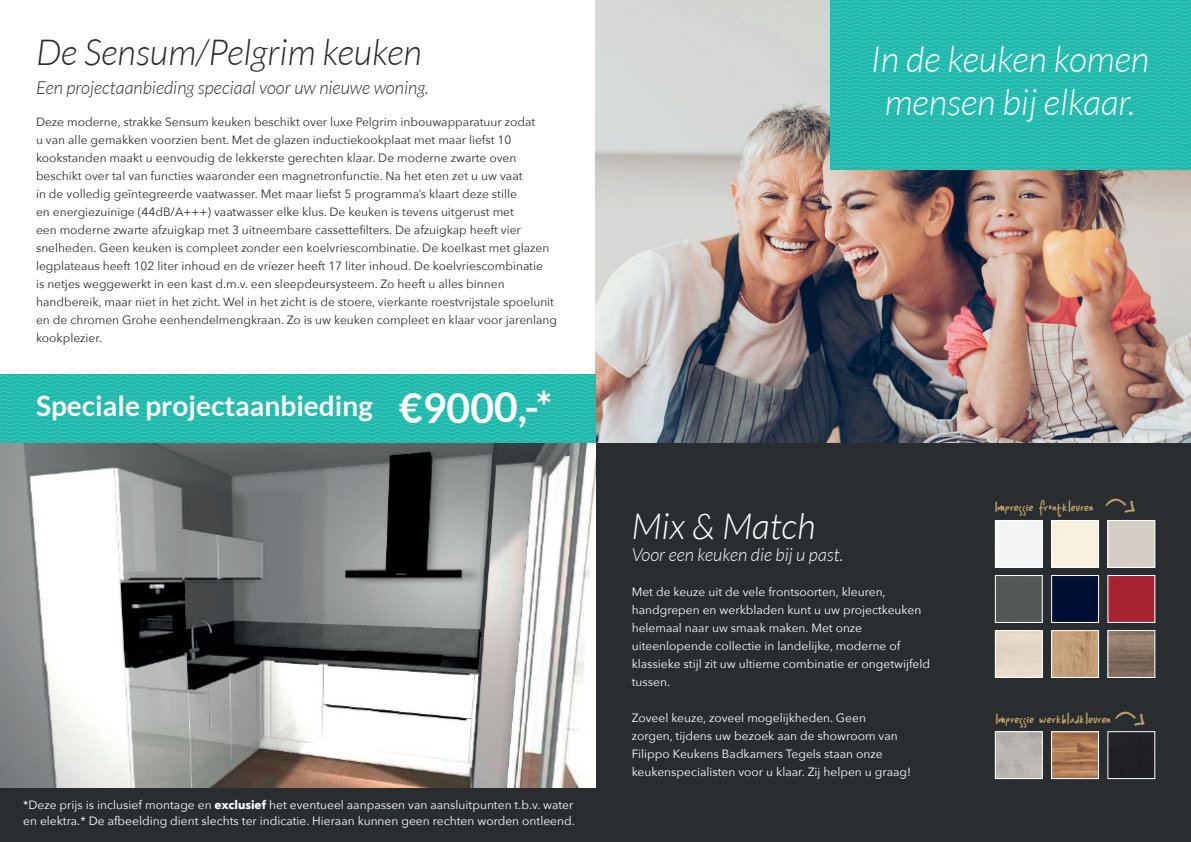
<style>
.page{position:relative;width:1191px;height:842px;background:#fff}
.page>*{position:absolute;margin:0;border:0;box-sizing:border-box;transform-origin:0 0}
.t1{font:italic 300 36px/43.2px "Lato";color:#fff;text-align:center}
.t2{font:italic 300 36px "Lato";color:#292c2f}
.t3{font:700 28px "Lato";color:#fff}
.t4{font:italic 300 18px "Lato";color:#292c2f}
.t5{font:18px "Splurge";letter-spacing:-.015em;color:#c1a268}
.t6{font:italic 300 18px "Lato";color:#fff}
.t7{font:12px/18px "Avenir Next";color:#292c2f}
.t8{font:12px/18px "Avenir Next";color:#fff}
.s1{font-size:41px}
.s2{font-weight:700}
</style>
<div class="page">
<div style="left:595px;top:443px;width:596px;height:399px;background:#292d2f"></div>
<div style="left:997px;top:522px;width:43px;height:43px;background:#f3f5f5"></div>
<div style="left:995px;top:520px;width:47px;height:47px;border:1px solid #fff"></div>
<div style="left:1053px;top:522px;width:43px;height:43px;background:#faf1e1"></div>
<div style="left:1051px;top:520px;width:47px;height:47px;border:1px solid #fff"></div>
<div style="left:1109px;top:522px;width:44px;height:43px;background:#d6cec4"></div>
<div style="left:1107px;top:520px;width:48px;height:47px;border:1px solid #fff"></div>
<div style="left:1051px;top:575px;width:47px;height:47px;border:1px solid #fff"></div>
<div style="left:997px;top:577px;width:43px;height:43px;background:#535756"></div>
<div style="left:995px;top:575px;width:47px;height:47px;border:1px solid #fff"></div>
<div style="left:1109px;top:577px;width:44px;height:43px;background:#a72232"></div>
<div style="left:997px;top:632px;width:43px;height:44px;background:#e4d8c8"></div>
<div style="left:995px;top:630px;width:47px;height:48px;border:1px solid #fff"></div>
<img style="left:1053px;top:632px;width:43px;height:44px">
<div style="left:1051px;top:630px;width:47px;height:48px;border:1px solid #fff"></div>
<img style="left:1109px;top:632px;width:44px;height:44px">
<div style="left:1107px;top:630px;width:48px;height:48px;border:1px solid #fff"></div>
<img style="left:997px;top:733px;width:43px;height:44px">
<div style="left:995px;top:731px;width:47px;height:48px;border:1px solid #fff"></div>
<img style="left:1053px;top:733px;width:43px;height:44px">
<div style="left:1051px;top:731px;width:47px;height:48px;border:1px solid #fff"></div>
<div style="left:1109px;top:733px;width:44px;height:44px;background:#212025"></div>
<div style="left:1107px;top:731px;width:48px;height:48px;border:1px solid #fff"></div>
<img style="left:0;top:443px;width:595px;height:345px">
<img style="left:595px;top:0;width:596px;height:443px">
<div style="left:0;top:788px;width:595px;height:54px;background:#292d2f"></div>
<img style="left:0;top:375px;width:595px;height:68px">
<img style="left:831px;top:0;width:360px;height:169px">
<h1 class="t2" style="left:36px;top:33px;width:387px">De Sensum/Pelgrim keuken</h1>
<h3 class="t4" style="left:36px;top:78px;width:394px">Een projectaanbieding speciaal voor uw nieuwe woning.</h3>
<p class="t7" style="left:36px;top:112px;width:522px">Deze moderne, strakke Sensum keuken beschikt over luxe Pelgrim inbouwapparatuur zodat<br>u van alle gemakken voorzien bent. Met de glazen inductiekookplaat met maar liefst 10 kookstanden maakt u eenvoudig de lekkerste gerechten klaar. De moderne zwarte oven beschikt over tal van functies waaronder een magnetronfunctie. Na het eten zet u uw vaat<br>in de volledig geïntegreerde vaatwasser. Met maar liefst 5 programma’s klaart deze stille<br>en energiezuinige (44dB/A+++) vaatwasser elke klus. De keuken is tevens uitgerust met<br>een moderne zwarte afzuigkap met 3 uitneembare cassettefilters. De afzuigkap heeft vier snelheden. Geen keuken is compleet zonder een koelvriescombinatie. De koelkast met glazen legplateaus heeft 102 liter inhoud en de vriezer heeft 17 liter inhoud. De koelvriescombinatie<br>is netjes weggewerkt in een kast d.m.v. een sleepdeursysteem. Zo heeft u alles binnen handbereik, maar niet in het zicht. Wel in het zicht is de stoere, vierkante roestvrijstale spoelunit en de chromen Grohe eenhendelmengkraan. Zo is uw keuken compleet en klaar voor jarenlang kookplezier.</p>
<h2 class="t3" style="left:36px;top:390px;width:518px">Speciale projectaanbieding <span class="s1">€9000,-*</span></h2>
<p class="t8" style="left:23px;top:797px;width:553px;line-height:16px">*Deze prijs is inclusief montage en <span class="s2">exclusief</span> het eventueel aanpassen van aansluitpunten t.b.v. water en elektra.* De afbeelding dient slechts ter indicatie. Hieraan kunnen geen rechten worden ontleend.</p>
<h1 class="t1" style="left:870px;top:38px;width:280px">In de keuken komen mensen bij elkaar.</h1>
<h1 class="t1" style="left:631px;top:505px;width:186px">Mix &amp; Match</h1>
<h3 class="t6" style="left:631px;top:545px;width:213px">Voor een keuken die bij u past.</h3>
<h3 class="t5" style="left:994px;top:493px;width:101px">Impressie frontkleuren</h3>
<p class="t8" style="left:631px;top:582px;width:300px">Met de keuze uit de vele frontsoorten, kleuren, handgrepen en werkbladen kunt u uw projectkeuken helemaal naar uw smaak maken. Met onze uiteenlopende collectie in landelijke, moderne of klassieke stijl zit uw ultieme combinatie er ongetwijfeld tussen.</p>
<p class="t8" style="left:631px;top:708px;width:281px">Zoveel keuze, zoveel mogelijkheden. Geen<br>zorgen, tijdens uw bezoek aan de showroom van Filippo Keukens Badkamers Tegels staan onze keukenspecialisten voor u klaar. Zij helpen u graag!</p>
<h3 class="t5" style="left:995px;top:705px;width:117px">Impressie werkbladkleuren</h3>
</div>
